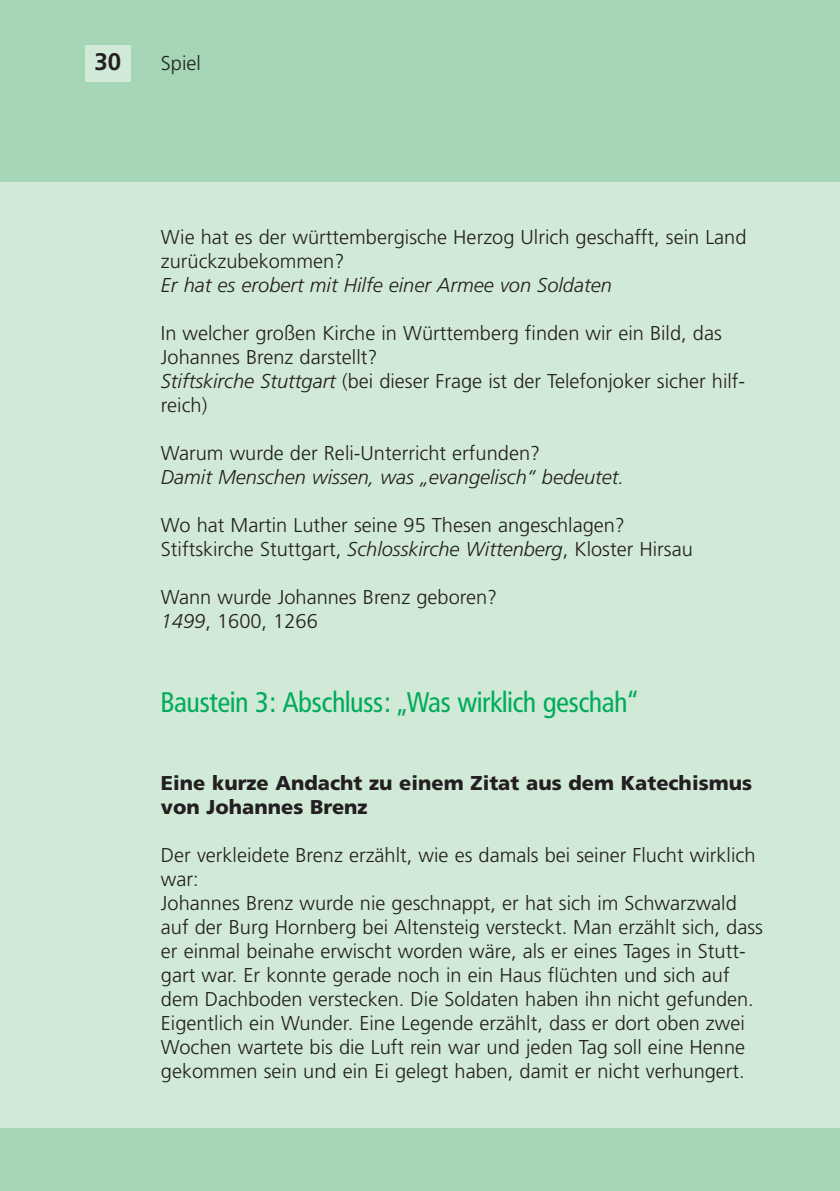
<style>
.page{position:relative;width:840px;height:1191px;background:#fff}
.page>*{position:absolute;margin:0;border:0;box-sizing:border-box;transform-origin:0 0}
.t1{font:28px "Frutiger Condensed BQ";color:#00ac5a}
.t2{font:700 24px "Frutiger";color:#231f20}
.t3{font:300 20px/24px "Frutiger";color:#231f20}
.t4{font:italic 300 20px "Frutiger";color:#231f20}
.t5{font:900 20px/24px "Frutiger";color:#231f20}
.s1{font-style:italic}
</style>
<div class="page">
<div style="left:0;top:137px;width:839px;height:1054px;background:#d1e9d7"></div>
<div style="left:0;top:1128px;width:839px;height:63px;background:#a5d6b5"></div>
<div style="left:0;top:0;width:839px;height:181px;background:#a5d6b5"></div>
<div style="left:85px;top:45px;width:45px;height:37px;background:#d1e9d7"></div>
<p class="t2" style="left:94px;top:52px;width:28px">30</p>
<p class="t3" style="left:161px;top:53px;width:41px">Spiel</p>
<p class="t3" style="left:161px;top:226px;width:587px">Wie hat es der württembergische Herzog Ulrich geschafft, sein Land zurückzubekommen?</p>
<p class="t4" style="left:161px;top:277px;width:452px">Er hat es erobert mit Hilfe einer Armee von Soldaten</p>
<p class="t3" style="left:161px;top:322px;width:585px">In welcher großen Kirche in Württemberg finden wir ein Bild, das Johannes Brenz darstellt?<br><span class="s1">Stiftskirche Stuttgart</span> (bei dieser Frage ist der Telefonjoker sicher hilf&shy;reich)</p>
<p class="t3" style="left:161px;top:442px;width:380px">Warum wurde der Reli-Unterricht erfunden?</p>
<p class="t4" style="left:161px;top:469px;width:464px">Damit Menschen wissen, was „evangelisch“ bedeutet.</p>
<p class="t3" style="left:161px;top:514px;width:533px">Wo hat Martin Luther seine 95 Thesen angeschlagen?<br>Stiftskirche Stuttgart, <span class="s1">Schlosskirche Wittenberg</span>, Kloster Hirsau</p>
<p class="t3" style="left:161px;top:586px;width:338px">Wann wurde Johannes Brenz geboren?<br><span class="s1">1499</span>, 1600, 1266</p>
<h1 class="t1" style="left:161px;top:686px;width:478px">Baustein 3: Abschluss: „Was wirklich geschah“</h1>
<p class="t5" style="left:161px;top:772px;width:592px">Eine kurze Andacht zu einem Zitat aus dem Katechismus von Johannes Brenz</p>
<p class="t3" style="left:161px;top:844px;width:603px">Der verkleidete Brenz erzählt, wie es damals bei seiner Flucht wirklich war:<br>Johannes Brenz wurde nie geschnappt, er hat sich im Schwarzwald auf der Burg Hornberg bei Altensteig versteckt. Man erzählt sich, dass er einmal beinahe erwischt worden wäre, als er eines Tages in Stutt&shy;gart war. Er konnte gerade noch in ein Haus flüchten und sich auf dem Dachboden verstecken. Die Soldaten haben ihn nicht gefunden.<br>Eigentlich ein Wunder. Eine Legende erzählt, dass er dort oben zwei Wochen wartete bis die Luft rein war und jeden Tag soll eine Henne gekommen sein und ein Ei gelegt haben, damit er nicht verhungert.</p>
</div>
